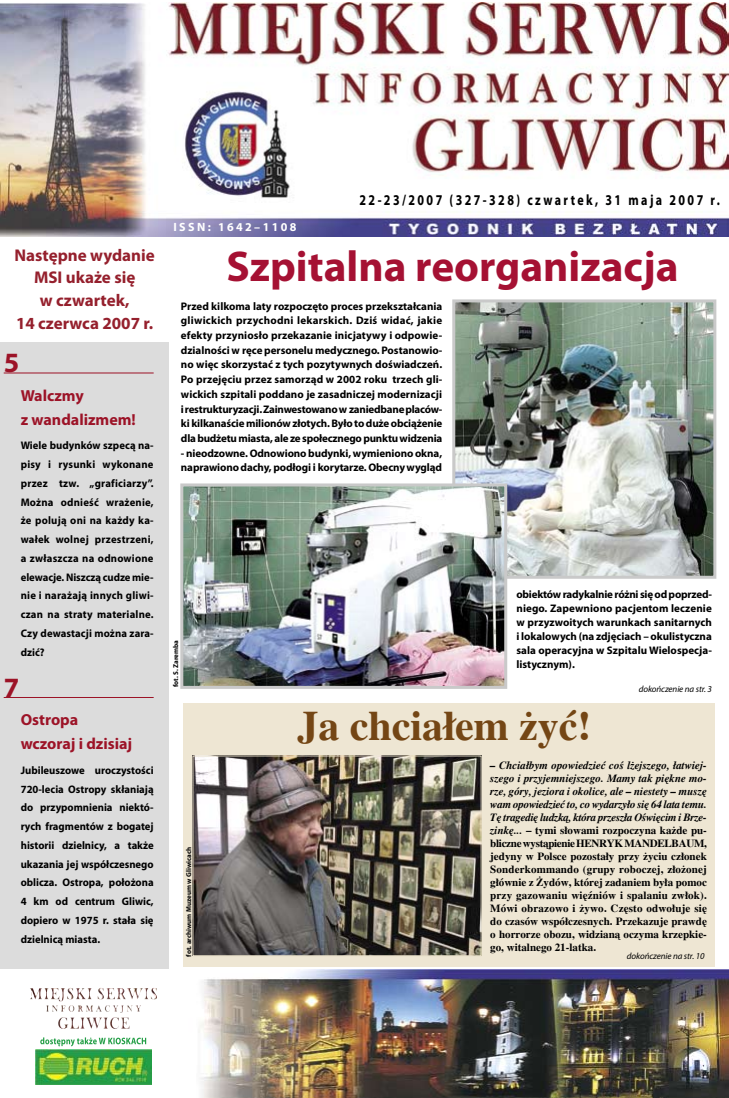
<style>
.page{position:relative;width:729px;height:1098px;background:#fff}
.page>*{position:absolute;margin:0;border:0;box-sizing:border-box;transform-origin:0 0}
.t1{font:700 43.2px "Myriad Pro";color:#a51133}
.t2{font:700 42px "Times New Roman";color:#744615}
.t3{font:700 28px "Myriad Pro";color:#9c1327}
.t4{font:700 17px/22.6px "Myriad Pro";color:#95202d;text-align:center}
.t5{font:700 16px/23.9px "Myriad Pro";color:#9c1327}
.t6{font:700 15px "Myriad Pro";letter-spacing:.2em;color:#000;scale:.8 1}
.t7{font:700 12px "Myriad Pro";letter-spacing:.2em;color:#fff}
.t8{font:700 11px/18.7px "Myriad Pro";letter-spacing:-.005em;color:#000;text-align:justify}
.t9{font:700 11px/13px "Times New Roman";color:#000;text-align:justify}
.t10{font:italic 9px "Myriad Pro";letter-spacing:-.01em;color:#000}
.t11{font:700 7px "Myriad Pro";color:#000}
.s1{font-style:italic}
</style>
<div class="page">
<img style="left:456px;top:303px;width:256px;height:271px">
<div style="left:452px;top:299px;width:264px;height:279px;border:3px solid #c9c9c9"></div>
<div style="left:0;top:343px;width:168px;height:753px;background:#dcdcdc"></div>
<div style="left:0;top:969px;width:729px;height:128px;background:#fff"></div>
<img style="left:44px;top:969px;width:685px;height:128px">
<hr style="left:4px;top:372px;width:150px;height:1px;background:#9c1327">
<hr style="left:4px;top:696px;width:150px;height:1px;background:#9c1327">
<svg style="left:12px;top:342px;width:146px;height:32px"></svg>
<div style="left:148px;top:323px;width:7px;height:7px;border:4px solid #fff;border-radius:50%"></div>
<div style="left:184px;top:703px;width:530px;height:263px;background:#eee6d3"></div>
<img style="left:194px;top:757px;width:285px;height:196px">
<img style="left:184px;top:487px;width:319px;height:197px">
<div style="left:180px;top:483px;width:327px;height:205px;border:3px solid #c9c9c9"></div>
<img style="left:0;top:3px;width:728px;height:234px">
<img style="left:35px;top:1049px;width:116px;height:35px">
<img style="left:30px;top:987px;width:127px;height:14px">
<svg style="left:40px;top:1036px;width:106px;height:9px"></svg>
<h3 class="t4" style="left:14px;top:244px;width:142px">Następne wydanie<br>MSI ukaże się<br>w czwartek,<br>14 czerwca 2007 r.</h3>
<h3 class="t3" style="left:4px;top:347px;width:17px">5</h3>
<h3 class="t5" style="left:21px;top:383px;width:117px">Walczmy<br>z wandalizmem!</h3>
<p class="t8" style="left:21px;top:436px;width:134px">Wiele budynków szpecą na&shy;pisy i rysunki wykonane przez tzw. „graficiarzy”.<br>Można odnieść wrażenie, że polują oni na każdy ka&shy;wałek wolnej przestrzeni, a zwłaszcza na odnowione elewacje. Niszczą cudze mie&shy;nie i narażają innych gliwi&shy;czan na straty materialne.<br>Czy dewastacji można zara&shy;dzić?</p>
<h3 class="t3" style="left:4px;top:671px;width:17px">7</h3>
<h3 class="t5" style="left:21px;top:708px;width:113px">Ostropa wczoraj i dzisiaj</h3>
<p class="t8" style="left:21px;top:760px;width:134px">Jubileuszowe uroczystości 720-lecia Ostropy skłaniają do przypomnienia niektó&shy;rych fragmentów z bogatej historii dzielnicy, a także ukazania jej współczesnego oblicza. Ostropa, położona 4 km od centrum Gliwic, dopiero w 1975 r. stała się dzielnicą miasta.</p>
<p class="t7" style="left:173px;top:220px;width:125px">ISSN: 1642–1108</p>
<h3 class="t6" style="left:359px;top:191px;width:452px">22-23/2007 (327-328) czwartek, 31 maja 2007 r.</h3>
<h1 class="t1" style="left:226px;top:242px;width:453px">Szpitalna reorganizacja</h1>
<p class="t8" style="left:181px;top:298px;width:263px;line-height:14.7px">Przed kilkoma laty rozpoczęto proces przekształcania gliwickich przychodni lekarskich. Dziś widać, jakie efekty przyniosło przekazanie inicjatywy i odpowie&shy;dzialności w ręce personelu medycznego. Postanowio&shy;no więc skorzystać z tych pozytywnych doświadczeń.<br>Po przejęciu przez samorząd w 2002 roku trzech gli&shy;wickich szpitali poddano je zasadniczej modernizacji i restrukturyzacji. Zainwestowano w zaniedbane placów&shy;ki kilkanaście milionów złotych. Było to duże obciążenie dla budżetu miasta, ale ze społecznego punktu widzenia</p>
<p class="t8" style="left:181px;top:445px;width:263px;line-height:14.7px">- nieodzowne. Odnowiono budynki, wymieniono okna, naprawiono dachy, podłogi i korytarze. Obecny wygląd</p>
<p class="t11" style="left:172px;top:686px;width:49px;rotate:-90deg">fot. S. Zaremba</p>
<p class="t11" style="left:185px;top:956px;width:111px;rotate:-90deg">fot. archiwum Muzeum w Gliwicach</p>
<p class="t8" style="left:516px;top:587px;width:197px;line-height:14px">obiektów radykalnie różni się od poprzed&shy;niego. Zapewniono pacjentom leczenie w przyzwoitych warunkach sanitarnych i lokalowych (na zdjęciach – okulistyczna sala operacyjna w Szpitalu Wielospecja&shy;listycznym).</p>
<h2 class="t2" style="left:297px;top:701px;width:295px">Ja chciałem żyć!</h2>
<p class="t10" style="left:638px;top:683px;width:75px">dokończenie na str. 3</p>
<p class="t9" style="left:490px;top:759px;width:218px"><span class="s1">– Chciałbym opowiedzieć coś lżejszego, łatwiej&shy;szego i przyjemniejszego. Mamy tak piękne mo&shy;rze, góry, jeziora i okolice, ale – niestety – muszę wam opowiedzieć to, co wydarzyło się 64 lata temu.<br>Tę tragedię ludzką, która przeszła Oświęcim i Brze&shy;zinkę...</span> – tymi słowami rozpoczyna każde pu&shy;bliczne wystąpienie HENRYK MANDELBAUM, jedyny w Polsce pozostały przy życiu członek Sonderkommando (grupy roboczej, złożonej głównie z Żydów, której zadaniem była pomoc przy gazowaniu więźniów i spalaniu zwłok).<br>Mówi obrazowo i żywo. Często odwołuje się do czasów współczesnych. Przekazuje prawdę o horrorze obozu, widzianą oczyma krzepkie&shy;go, witalnego 21-latka.</p>
<p class="t10" style="left:627px;top:950px;width:79px">dokończenie na str. 10</p>
</div>
